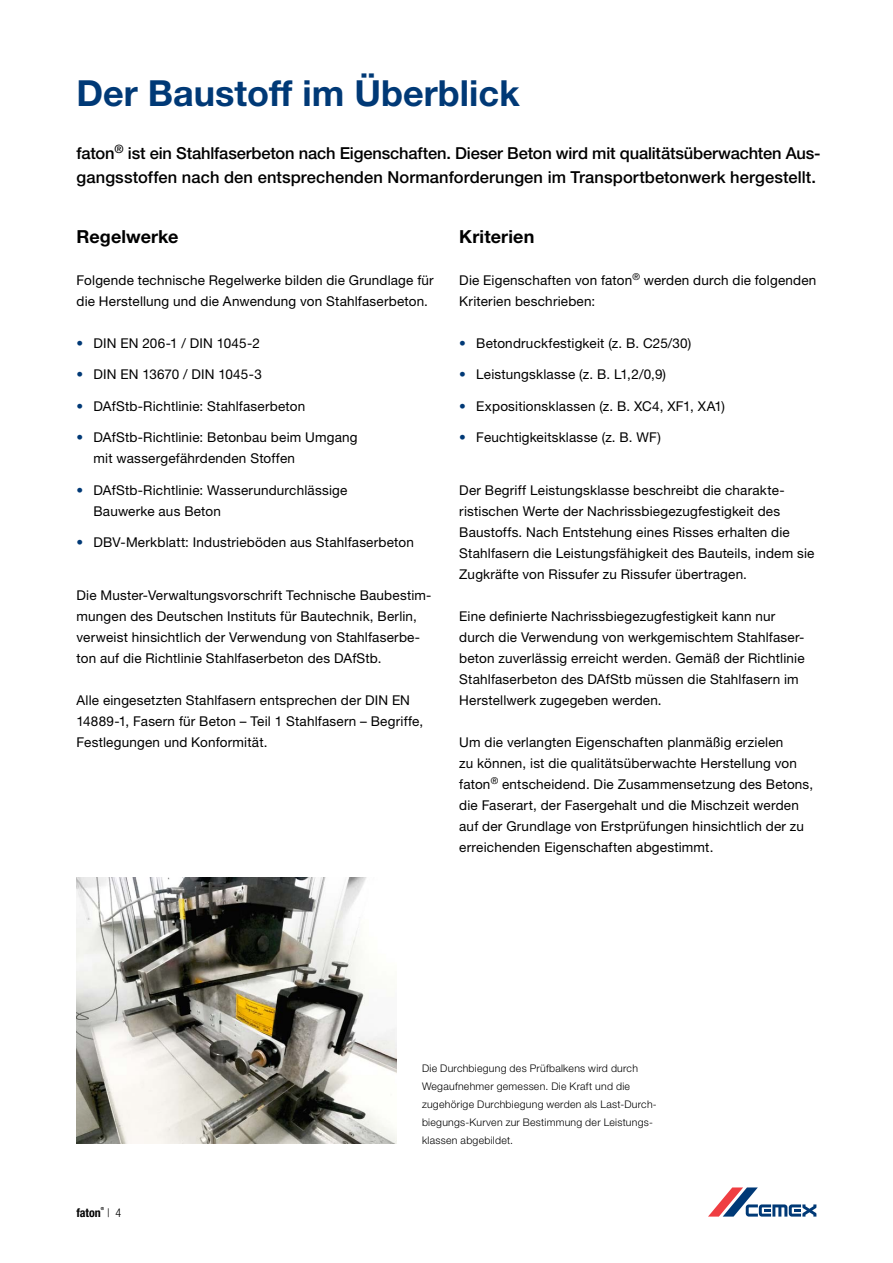
<style>
.page{position:relative;width:893px;height:1263px;background:#fff}
.page>*{position:absolute;margin:0;border:0;box-sizing:border-box;transform-origin:0 0}
.t1{font:700 36px "Helvetica Neue LT Pro";color:#003976}
.t2{font:700 18px "Helvetica Neue LT Pro";letter-spacing:.005em;color:#000}
.t3{font:500 16.5px/24px "Helvetica Neue LT Pro";letter-spacing:-.005em;color:#000}
.t4{font:13.5px/21px "Helvetica Neue LT Pro";letter-spacing:.015em;color:#000}
.t5{font:700 condensed 12px "Helvetica Neue LT Pro";color:#000}
.t6{font:300 condensed 12px "Helvetica Neue LT Pro";color:#000}
.t7{font:300 10.5px/18px "Helvetica Neue LT Pro";letter-spacing:.025em;color:#000}
.t8{font:700 4.2px "Helvetica Neue LT Pro";color:#000}
.s1{color:#003976}
</style>
<div class="page">
<svg style="left:708px;top:1187px;width:108px;height:29px"></svg>
<img style="left:77px;top:878px;width:319px;height:266px">
<h1 class="t1" style="left:77px;top:71px;width:445px">Der Baustoff im Überblick</h1>
<p class="t3" style="left:77px;top:140px;width:746px">faton<sup>®</sup> ist ein Stahlfaserbeton nach Eigenschaften. Dieser Beton wird mit qualitätsüberwachten Aus&shy;gangsstoffen nach den entsprechenden Normanforderungen im Transportbetonwerk hergestellt.</p>
<h2 class="t2" style="left:77px;top:225px;width:104px">Regelwerke</h2>
<p class="t4" style="left:77px;top:269px;width:359px">Folgende technische Regelwerke bilden die Grundlage für die Herstellung und die Anwendung von Stahlfaserbeton.</p>
<p class="t4" style="left:77px;top:332px;width:185px"><span class="s1">•</span> DIN EN 206-1 / DIN 1045-2</p>
<p class="t4" style="left:77px;top:363px;width:187px"><span class="s1">•</span> DIN EN 13670 / DIN 1045-3</p>
<p class="t4" style="left:77px;top:395px;width:230px"><span class="s1">•</span> DAfStb-Richtlinie: Stahlfaserbeton</p>
<p class="t4" style="left:94px;top:426px;width:266px;text-indent:-17px"><span class="s1">•</span> DAfStb-Richtlinie: Betonbau beim Umgang mit wassergefährdenden Stoffen</p>
<p class="t4" style="left:94px;top:479px;width:255px;text-indent:-17px"><span class="s1">•</span> DAfStb-Richtlinie: Wasserundurchlässige<br>Bauwerke aus Beton</p>
<p class="t4" style="left:77px;top:531px;width:339px"><span class="s1">•</span> DBV-Merkblatt: Industrieböden aus Stahlfaserbeton</p>
<p class="t4" style="left:77px;top:584px;width:356px">Die Muster-Verwaltungsvorschrift Technische Baubestim&shy;mungen des Deutschen Instituts für Bautechnik, Berlin, verweist hinsichtlich der Verwendung von Stahlfaserbe&shy;ton auf die Richtlinie Stahlfaserbeton des DAfStb.</p>
<p class="t4" style="left:77px;top:689px;width:348px">Alle eingesetzten Stahlfasern entsprechen der DIN EN<br>14889-1, Fasern für Beton – Teil 1 Stahlfasern – Begriffe,<br>Festlegungen und Konformität.</p>
<h2 class="t2" style="left:459px;top:225px;width:77px">Kriterien</h2>
<p class="t4" style="left:459px;top:269px;width:359px">Die Eigenschaften von faton<sup>®</sup> werden durch die folgenden<br>Kriterien beschrieben:</p>
<p class="t4" style="left:459px;top:332px;width:234px"><span class="s1">•</span> Betondruckfestigkeit (z. B. C25/30)</p>
<p class="t4" style="left:459px;top:363px;width:208px"><span class="s1">•</span> Leistungsklasse (z. B. L1,2/0,9)</p>
<p class="t4" style="left:459px;top:395px;width:267px"><span class="s1">•</span> Expositionsklassen (z. B. XC4, XF1, XA1)</p>
<p class="t4" style="left:459px;top:426px;width:203px"><span class="s1">•</span> Feuchtigkeitsklasse (z. B. WF)</p>
<p class="t4" style="left:459px;top:479px;width:357px">Der Begriff Leistungsklasse beschreibt die charakte&shy;ristischen Werte der Nachrissbiegezugfestigkeit des Baustoffs. Nach Entstehung eines Risses erhalten die Stahlfasern die Leistungsfähigkeit des Bauteils, indem sie Zugkräfte von Rissufer zu Rissufer übertragen.</p>
<p class="t4" style="left:459px;top:605px;width:347px">Eine definierte Nachrissbiegezugfestigkeit kann nur durch die Verwendung von werkgemischtem Stahlfaser&shy;beton zuverlässig erreicht werden. Gemäß der Richtlinie Stahlfaserbeton des DAfStb müssen die Stahlfasern im Herstellwerk zugegeben werden.</p>
<p class="t4" style="left:459px;top:731px;width:356px">Um die verlangten Eigenschaften planmäßig erzielen<br>zu können, ist die qualitätsüberwachte Herstellung von faton<sup>®</sup> entscheidend. Die Zusammensetzung des Betons, die Faserart, der Fasergehalt und die Mischzeit werden auf der Grundlage von Erstprüfungen hinsichtlich der zu erreichenden Eigenschaften abgestimmt.</p>
<p class="t5" style="left:77px;top:1205px;width:26px">faton</p>
<p class="t8" style="left:101px;top:1206px;width:5px">®</p>
<p class="t6" style="left:107px;top:1205px;width:16px">| 4</p>
<p class="t7" style="left:422px;top:1059px;width:236px">Die Durchbiegung des Prüfbalkens wird durch Wegaufnehmer gemessen. Die Kraft und die zugehörige Durchbiegung werden als Last-Durch&shy;biegungs-Kurven zur Bestimmung der Leistungs&shy;klassen abgebildet.</p>
</div>
